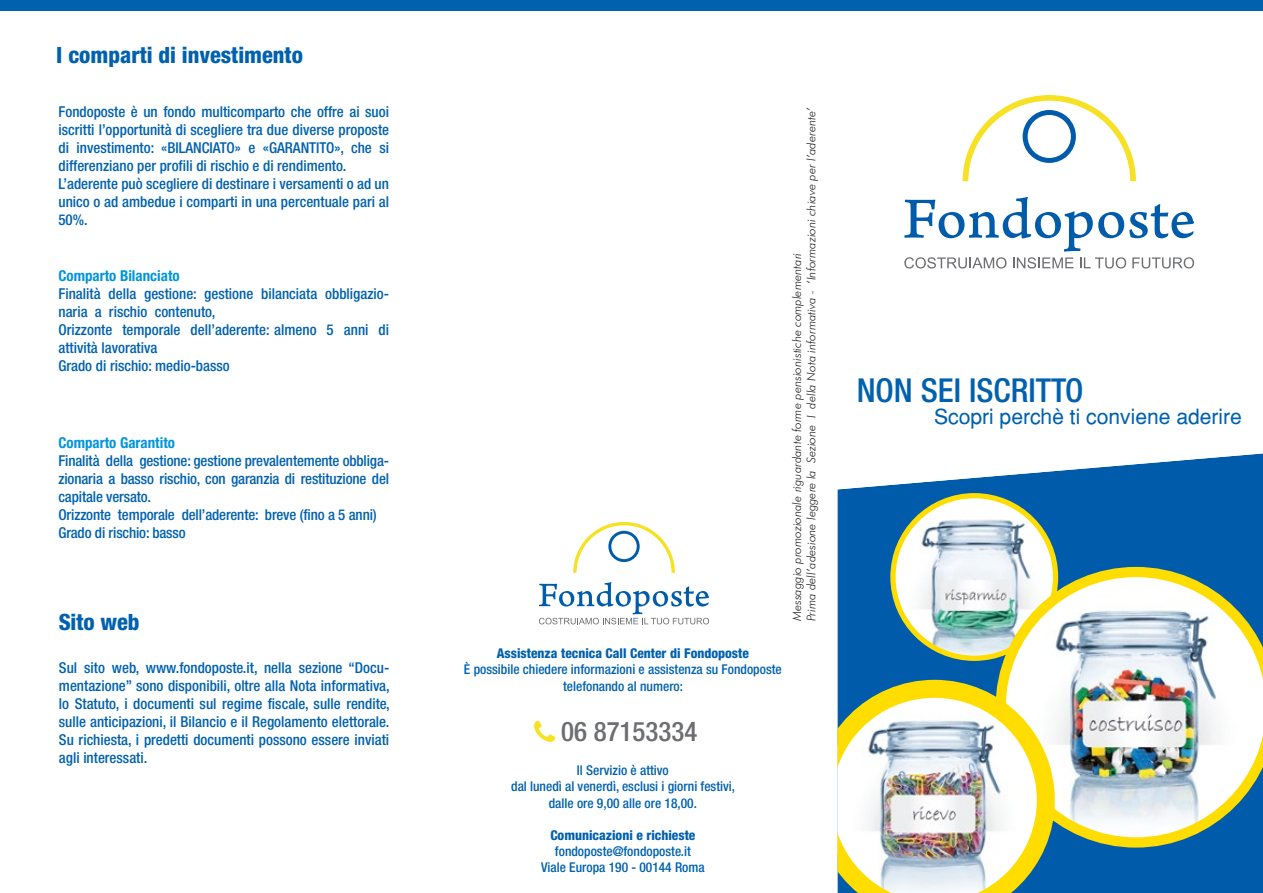
<style>
.page{position:relative;width:1263px;height:893px;background:#fff}
.page>*{position:absolute;margin:0;border:0;box-sizing:border-box;transform-origin:0 0}
.t1{font:500 condensed 33px "Helvetica Neue";color:#0061af}
.t2{font:500 condensed 27px "Helvetica Neue";color:#6d6e71}
.t3{font:800 condensed 22.5px "Helvetica Neue";color:#0061af}
.t4{font:21px "Helvetica";color:#0061af}
.t5{font:500 condensed 15px/18px "Helvetica Neue";color:#0061af}
.t6{font:700 condensed 15px "Helvetica Neue";color:#0095da}
.t7{font:500 condensed 13.5px/16.2px "Helvetica Neue";color:#0061af;text-align:center}
.t8{font:800 condensed 13.5px "Helvetica Neue";color:#0061af}
.t9{font:italic 300 12px/14.4px "Futura BT";color:#231f20}
</style>
<div class="page">
<div style="left:0;top:0;width:1263px;height:10px;background:#0061af"></div>
<svg style="left:573px;top:522px;width:102px;height:51px"></svg>
<svg style="left:539px;top:582px;width:170px;height:42px"></svg>
<svg style="left:962px;top:95px;width:174px;height:86px"></svg>
<svg style="left:904px;top:197px;width:290px;height:72px"></svg>
<svg style="left:837px;top:453px;width:426px;height:440px;background:#2875b7"></svg>
<img style="left:903px;top:496px;width:146px;height:162px">
<div style="left:890px;top:493px;width:168px;height:168px;border:5px solid #fd0;border-radius:50%"></div>
<img style="left:995px;top:567px;width:268px;height:281px">
<img style="left:837px;top:680px;width:218px;height:213px">
<h3 class="t3" style="left:56px;top:42px;width:248px">I comparti di investimento</h3>
<p class="t5" style="left:58px;top:102px;width:332px">Fondoposte è un fondo multicomparto che offre ai suoi iscritti l’opportunità di scegliere tra due diverse proposte di investimento: «BILANCIATO» e «GARANTITO», che si differenziano per profili di rischio e di rendimento.<br>L’aderente può scegliere di destinare i versamenti o ad un unico o ad ambedue i comparti in una percentuale pari al 50%.</p>
<p class="t6" style="left:58px;top:267px;width:123px">Comparto Bilanciato</p>
<p class="t5" style="left:58px;top:284px;width:332px">Finalità della gestione: gestione bilanciata obbligazio&shy;naria a rischio contenuto,<br>Orizzonte temporale dell’aderente: almeno 5 anni di attività lavorativa<br>Grado di rischio: medio-basso</p>
<p class="t6" style="left:58px;top:434px;width:118px">Comparto Garantito</p>
<p class="t5" style="left:58px;top:452px;width:332px">Finalità della gestione: gestione prevalentemente obbliga&shy;zionaria a basso rischio, con garanzia di restituzione del capitale versato.<br>Orizzonte temporale dell’aderente: breve (fino a 5 anni)<br>Grado di rischio: basso</p>
<h3 class="t3" style="left:58px;top:608px;width:83px">Sito web</h3>
<p class="t5" style="left:59px;top:658px;width:332px;text-align:justify">Sul sito web, www.fondoposte.it, nella sezione “Docu&shy;mentazione” sono disponibili, oltre alla Nota informativa, lo Statuto, i documenti sul regime fiscale, sulle rendite, sulle anticipazioni, il Bilancio e il Regolamento elettorale.<br>Su richiesta, i predetti documenti possono essere inviati agli interessati.</p>
<p class="t9" style="left:789px;top:621px;width:515px;rotate:-90deg">Messaggio promozionale riguardante forme pensionistiche complementari<br>Prima dell’adesione leggere la Sezione I della Nota informativa - ‘Informazioni chiave per l’aderente’</p>
<p class="t8" style="left:497px;top:645px;width:254px">Assistenza tecnica Call Center di Fondoposte</p>
<p class="t7" style="left:464px;top:661px;width:319px">È possibile chiedere informazioni e assistenza su Fondoposte telefonando al numero:</p>
<h2 class="t2" style="left:561px;top:715px;width:138px">06 87153334</h2>
<p class="t7" style="left:511px;top:762px;width:225px">Il Servizio è attivo<br>dal lunedì al venerdì, esclusi i giorni festivi, dalle ore 9,00 alle ore 18,00.</p>
<p class="t8" style="left:550px;top:827px;width:147px">Comunicazioni e richieste</p>
<p class="t7" style="left:541px;top:843px;width:165px">fondoposte@fondoposte.it<br>Viale Europa 190 - 00144 Roma</p>
<h1 class="t1" style="left:857px;top:370px;width:228px">NON SEI ISCRITTO</h1>
<h3 class="t4" style="left:934px;top:404px;width:309px">Scopri perchè ti conviene aderire</h3>
</div>
